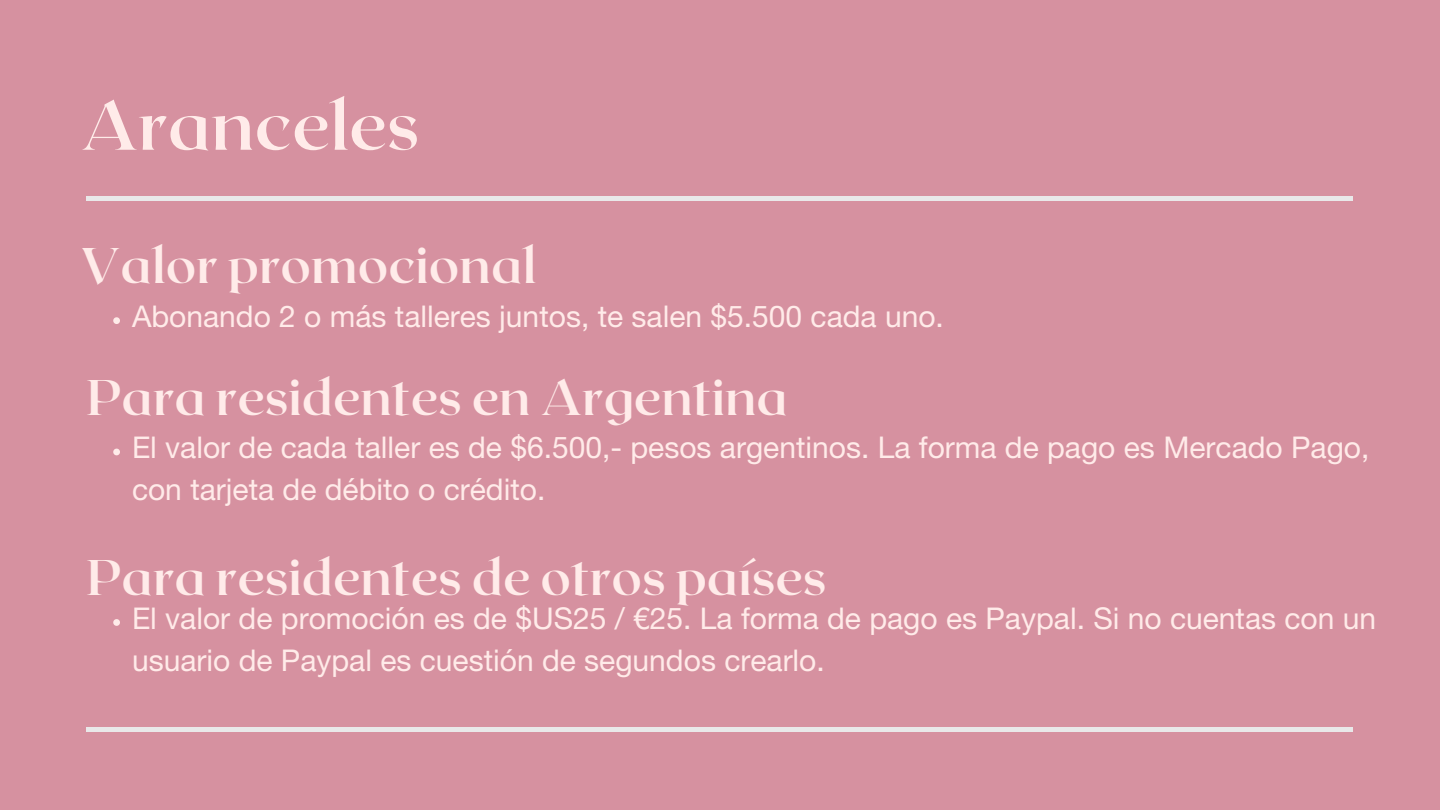
<style>
.page{position:relative;width:1440px;height:810px;background:#d691a0}
.page>*{position:absolute;margin:0;border:0;box-sizing:border-box;transform-origin:0 0}
.t1{font:700 68.9px "Roxborough CF";color:#ffebe9}
.t2{font:700 50px "Roxborough CF";color:#ffebe9}
.t3{font:30px/42px "Helvetica Neue LT Std";color:#ffebe9}
</style>
<div class="page">
<svg style="left:113px;top:449px;width:7px;height:6px"></svg>
<div style="left:87px;top:196px;width:1266px;height:5px;background:#e9e8e9"></div>
<hr style="left:87px;top:727px;width:1266px;height:4px;background:#e9e8e9">
<svg style="left:113px;top:619px;width:7px;height:7px"></svg>
<svg style="left:113px;top:317px;width:7px;height:7px"></svg>
<h1 class="t1" style="left:81px;top:81px;width:340px">Aranceles</h1>
<h2 class="t2" style="left:81px;top:233px;width:457px">Valor promocional</h2>
<p class="t3" style="left:132px;top:300px;width:813px">Abonando 2 o más talleres juntos, te salen $5.500 cada uno.</p>
<h2 class="t2" style="left:87px;top:365px;width:703px">Para residentes en Argentina</h2>
<p class="t3" style="left:132px;top:431px;width:1239px">El valor de cada taller es de $6.500,- pesos argentinos. La forma de pago es Mercado Pago, con tarjeta de débito o crédito.</p>
<h2 class="t2" style="left:87px;top:545px;width:741px">Para residentes de otros países</h2>
<p class="t3" style="left:132px;top:601px;width:1246px">El valor de promoción es de $US25 / €25. La forma de pago es Paypal. Si no cuentas con un usuario de Paypal es cuestión de segundos crearlo.</p>
</div>
